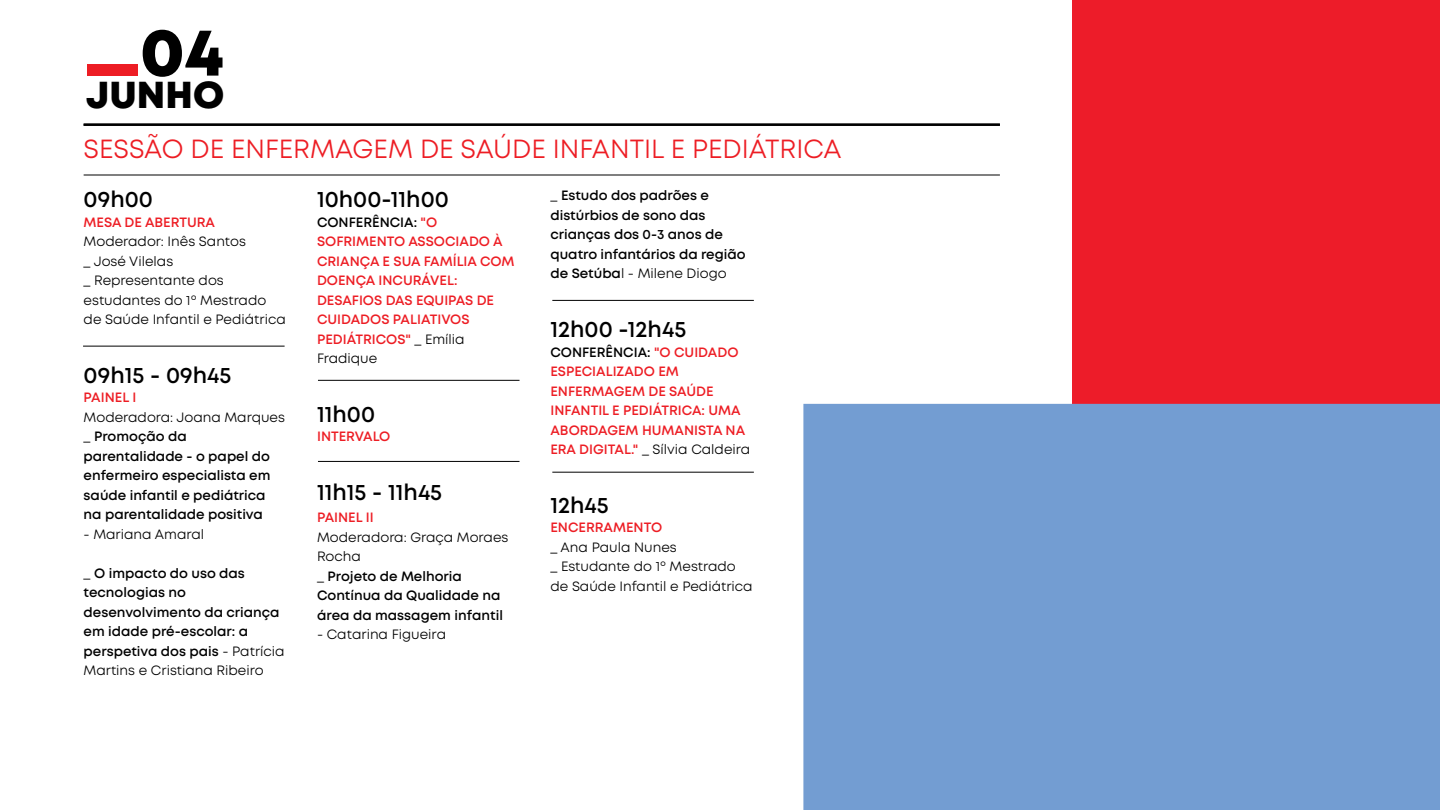
<style>
.page{position:relative;width:1440px;height:810px;background:#fff}
.page>*{position:absolute;margin:0;border:0;box-sizing:border-box;transform-origin:0 0}
.t1{font:800 67.5px "Mont";color:#000}
.t2{font:800 37.5px "Mont";color:#000}
.t3{font:26.25px "Mont";color:#ed1d24}
.t4{font:600 22.5px "Mont";color:#000}
.t5{font:600 13.5px/19.5px "Mont";color:#000}
.t6{font:600 13.5px/19.5px "Mont";color:#ed1d24}
.t7{font:13.5px/19.5px "Mont";color:#000}
.s1{font-weight:400}
.s2{color:#000}
.s3{font-weight:400;color:#000}
</style>
<div class="page">
<div style="left:1072px;top:0;width:368px;height:404px;background:#ed1c29"></div>
<div style="left:803px;top:404px;width:637px;height:406px;background:#739dd2"></div>
<div style="left:87px;top:64px;width:50px;height:12px;background:#ed1d24"></div>
<hr style="left:84px;top:124px;width:916px;height:2px;background:#000">
<hr style="left:84px;top:175px;width:916px;height:1px;background:#000">
<hr style="left:83px;top:346px;width:202px;height:1px;background:#000">
<hr style="left:318px;top:380px;width:202px;height:1px;background:#000">
<hr style="left:318px;top:461px;width:202px;height:1px;background:#000">
<hr style="left:552px;top:300px;width:202px;height:1px;background:#000">
<hr style="left:552px;top:472px;width:202px;height:1px;background:#000">
<h1 class="t1" style="left:140px;top:8px;width:86px">04</h1>
<h2 class="t2" style="left:86px;top:70px;width:139px">JUNHO</h2>
<h3 class="t3" style="left:84px;top:132px;width:759px">SESSÃO DE ENFERMAGEM DE SAÚDE INFANTIL E PEDIÁTRICA</h3>
<h3 class="t4" style="left:84px;top:185px;width:71px">09h00</h3>
<p class="t6" style="left:84px;top:212px;width:133px">MESA DE ABERTURA</p>
<p class="t7" style="left:84px;top:232px;width:204px">Moderador: Inês Santos<br>_ José Vilelas<br>_ Representante dos estudantes do 1º Mestrado de Saúde Infantil e Pediátrica</p>
<h3 class="t4" style="left:84px;top:360px;width:149px">09h15 - 09h45</h3>
<p class="t6" style="left:84px;top:388px;width:54px">PAINEL I</p>
<p class="t5" style="left:84px;top:407px;width:203px"><span class="s1">Moderadora: Joana Marques _</span> Promoção da parentalidade - o papel do enfermeiro especialista em saúde infantil e pediátrica na parentalidade positiva</p>
<p class="t7" style="left:84px;top:524px;width:122px">- Mariana Amaral</p>
<p class="t5" style="left:84px;top:563px;width:203px"><span class="s1">_</span> O impacto do uso das tecnologias no desenvolvimento da criança em idade pré-escolar: a perspetiva dos pais <span class="s1">- Patrícia<br>Martins e Cristiana Ribeiro</span></p>
<h3 class="t4" style="left:317px;top:185px;width:133px">10h00-11h00</h3>
<p class="t6" style="left:317px;top:212px;width:199px"><span class="s2">CONFERÊNCIA:</span> "O<br>SOFRIMENTO ASSOCIADO À<br>CRIANÇA E SUA FAMÍLIA COM<br>DOENÇA INCURÁVEL:<br>DESAFIOS DAS EQUIPAS DE<br>CUIDADOS PALIATIVOS<br>PEDIÁTRICOS" <span class="s3">_ Emília<br>Fradique</span></p>
<h3 class="t4" style="left:317px;top:399px;width:60px">11h00</h3>
<p class="t6" style="left:317px;top:427px;width:75px">INTERVALO</p>
<h3 class="t4" style="left:317px;top:477px;width:127px">11h15 - 11h45</h3>
<p class="t6" style="left:317px;top:508px;width:58px">PAINEL II</p>
<p class="t5" style="left:317px;top:527px;width:193px"><span class="s1">Moderadora: Graça Moraes<br>Rocha<br>_</span> Projeto de Melhoria<br>Contínua da Qualidade na área da massagem infantil</p>
<p class="t7" style="left:317px;top:625px;width:131px">- Catarina Figueira</p>
<p class="t5" style="left:550px;top:186px;width:197px"><span class="s1">_</span> Estudo dos padrões e distúrbios de sono das crianças dos 0-3 anos de quatro infantários da região de Setúba<span class="s1">l - Milene Diogo</span></p>
<h3 class="t4" style="left:550px;top:315px;width:137px">12h00 -12h45</h3>
<p class="t6" style="left:550px;top:342px;width:201px"><span class="s2">CONFERÊNCIA:</span> "O CUIDADO<br>ESPECIALIZADO EM<br>ENFERMAGEM DE SAÚDE<br>INFANTIL E PEDIÁTRICA: UMA<br>ABORDAGEM HUMANISTA NA<br>ERA DIGITAL." <span class="s3">_ Sílvia Caldeira</span></p>
<h3 class="t4" style="left:550px;top:490px;width:60px">12h45</h3>
<p class="t6" style="left:550px;top:518px;width:113px">ENCERRAMENTO</p>
<p class="t7" style="left:550px;top:537px;width:204px">_ Ana Paula Nunes<br>_ Estudante do 1º Mestrado de Saúde Infantil e Pediátrica</p>
</div>
